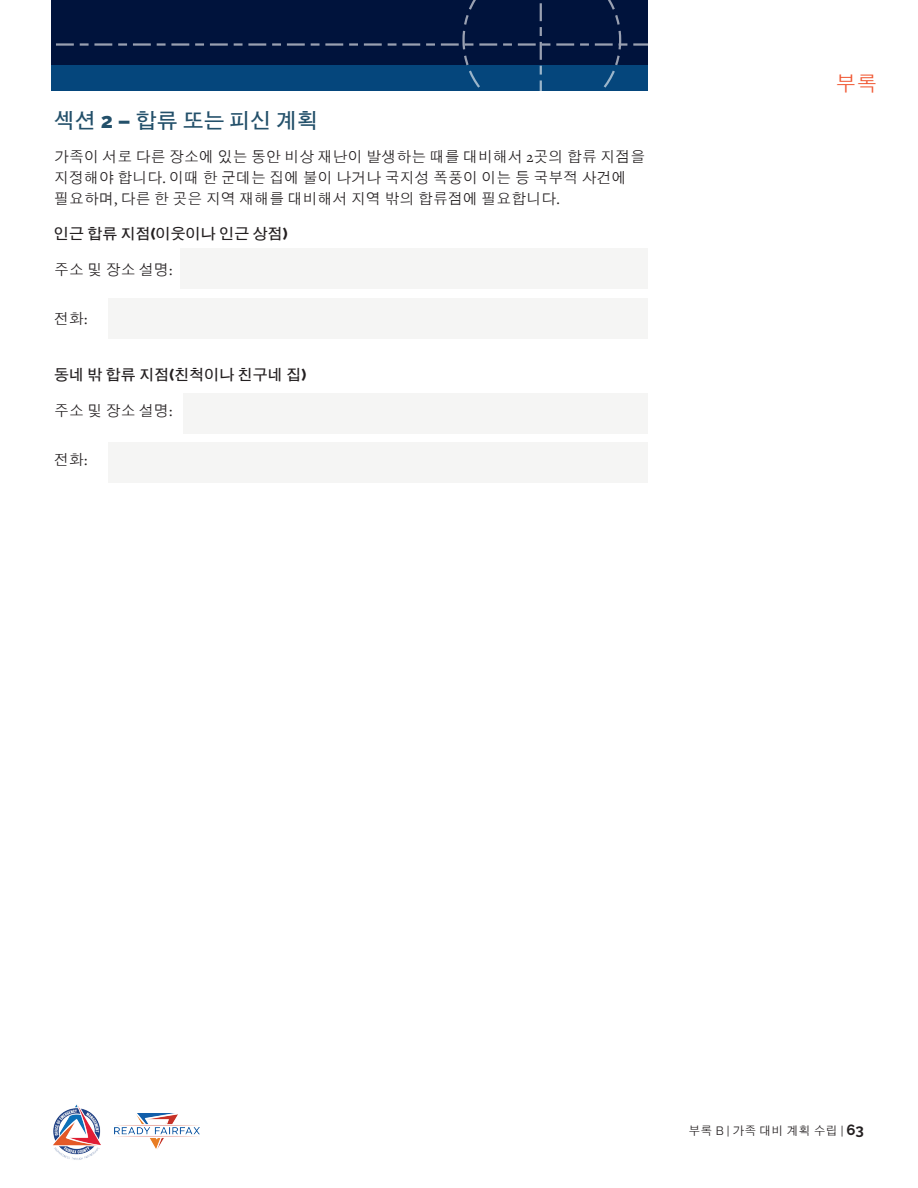
<style>
.page{position:relative;width:918px;height:1188px;background:#fff}
.page>*{position:absolute;margin:0;border:0;box-sizing:border-box;transform-origin:0 0}
.t1{font:700 21px "HY Go Thic";color:#23506a}
.t2{font:500 21px "HY Go Thic";color:#f05530}
.t3{font:500 15px/21px "HY Go Thic";color:#231f20}
.t4{font:700 15px "HY Go Thic";color:#231f20}
.t5{font:500 12px "HY Go Thic";color:#231f20}
.s1{font-family:"Raleway";font-weight:800}
.s2{font-family:"Freight Text Pro";font-weight:400}
.s3{font-family:"Raleway";font-weight:400}
.s4{font-family:"Raleway";font-weight:700;font-size:15px}
</style>
<div class="page">
<svg style="left:52px;top:0;width:596px;height:91px;background:#042450"></svg>
<img style="left:115px;top:1114px;width:85px;height:35px">
<img style="left:53px;top:1104px;width:48px;height:56px">
<div style="left:181px;top:248px;width:467px;height:41px;background:#f5f5f4"></div>
<div style="left:184px;top:393px;width:464px;height:41px;background:#f5f5f4"></div>
<div style="left:109px;top:298px;width:539px;height:40px;background:#f5f5f4"></div>
<div style="left:109px;top:443px;width:539px;height:40px;background:#f5f5f4"></div>
<h1 class="t1" style="left:54px;top:110px;width:266px">섹션 <span class="s1">2 –</span> 합류 또는 피신 계획</h1>
<p class="t3" style="left:54px;top:146px;width:593px">가족이 서로 다른 장소에 있는 동안 비상 재난이 발생하는 때를 대비해서 <span class="s2">2</span>곳의 합류 지점을 지정해야 합니다<span class="s2">.</span> 이때 한 군데는 집에 불이 나거나 국지성 폭풍이 이는 등 국부적 사건에 필요하며<span class="s2">,</span> 다른 한 곳은 지역 재해를 대비해서 지역 밖의 합류점에 필요합니다<span class="s2">.</span></p>
<p class="t4" style="left:54px;top:226px;width:235px">인근 합류 지점<span class="s1">(</span>이웃이나 인근 상점<span class="s1">)</span></p>
<p class="t3" style="left:54px;top:259px;width:120px">주소 및 장소 설명<span class="s2">:</span></p>
<p class="t3" style="left:54px;top:308px;width:35px">전화<span class="s2">:</span></p>
<p class="t4" style="left:54px;top:367px;width:254px">동네 밖 합류 지점<span class="s1">(</span>친척이나 친구네 집<span class="s1">)</span></p>
<p class="t3" style="left:54px;top:400px;width:120px">주소 및 장소 설명<span class="s2">:</span></p>
<p class="t3" style="left:54px;top:449px;width:35px">전화<span class="s2">:</span></p>
<h1 class="t2" style="left:836px;top:73px;width:43px">부록</h1>
<p class="t5" style="left:689px;top:1124px;width:177px">부록 <span class="s3">B |</span> 가족 대비 계획 수립 <span class="s3">|</span> <span class="s4">63</span></p>
</div>
